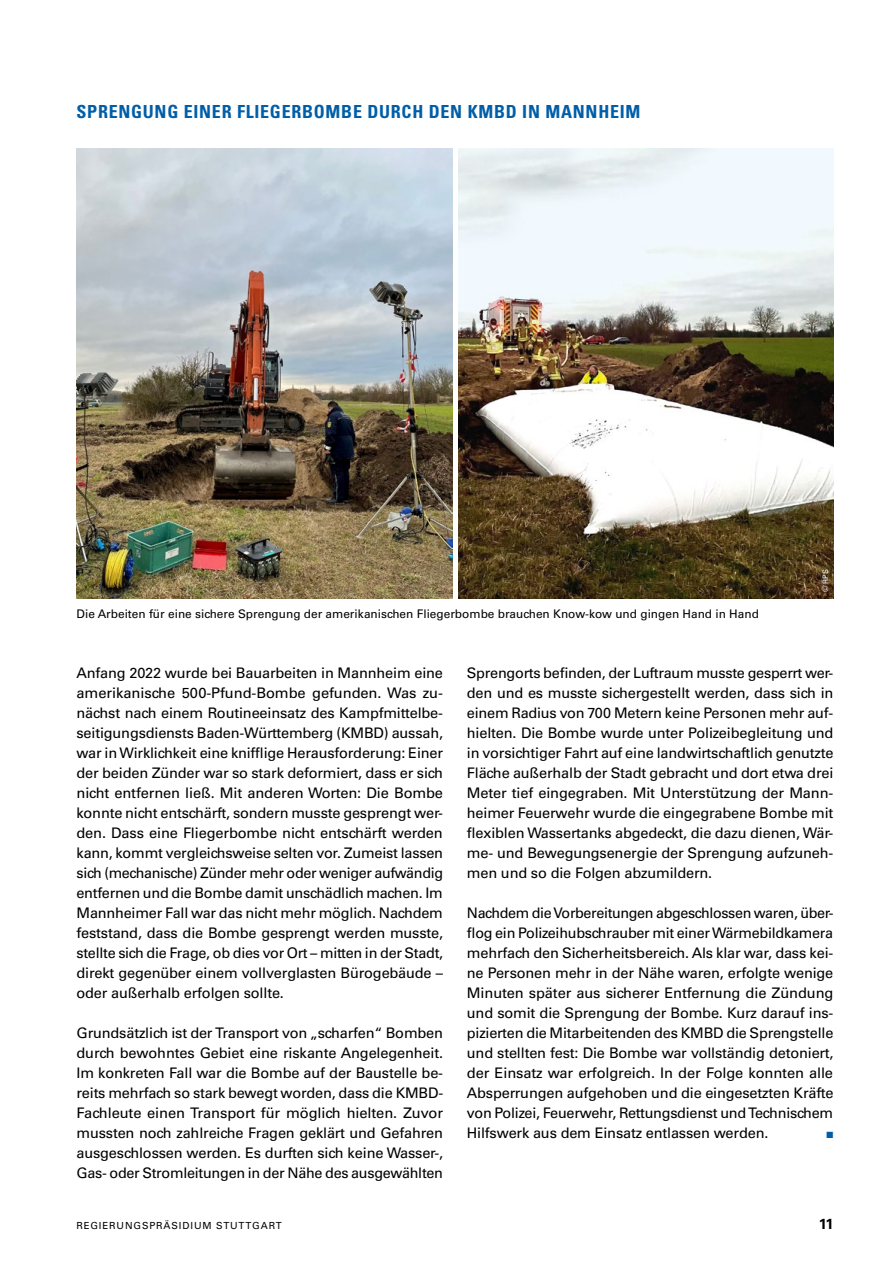
<style>
.page{position:relative;width:893px;height:1263px;background:#fff}
.page>*{position:absolute;margin:0;border:0;box-sizing:border-box;transform-origin:0 0}
.t1{font:700 condensed 18px "Univers LT Pro";letter-spacing:.04em;color:#005ea8}
.t2{font:14.55px/20px "Univers LT Pro 55 Roman";letter-spacing:-.01em;color:#000;text-align:justify}
.t3{font:700 14.55px "Univers LT Pro 65";color:#000}
.P_BU{font:11.85px "Univers LT Pro 55 Roman";color:#000}
.t4{font:9.75px "Univers LT Pro 55 Roman";letter-spacing:.09em;color:#000}
.t5{font:9px "Zapf Dingbats ITC";color:#005ea8}
.Bildquellen_weiß{font:7.5px "Univers LT Pro 55 Roman";color:#fff}
</style>
<div class="page">
<img style="left:77px;top:148px;width:375px;height:450px">
<img style="left:458px;top:148px;width:375px;height:450px">
<h2 class="t1" style="left:77px;top:101px;width:565px">SPRENGUNG EINER FLIEGERBOMBE DURCH DEN KMBD IN MANNHEIM</h2>
<p class="P_BU" style="left:77px;top:606px;width:684px">Die Arbeiten für eine sichere Sprengung der amerikanischen Fliegerbombe brauchen Know-kow und gingen Hand in Hand</p>
<p class="Bildquellen_weiß" style="left:820px;top:592px;width:24px;rotate:-90deg">© RPS</p>
<p class="t2" style="left:77px;top:662px;width:368px">Anfang 2022 wurde bei Bauarbeiten in Mannheim eine amerikanische 500-Pfund-Bombe gefunden. Was zu&shy;nächst nach einem Routineeinsatz des Kampfmittelbe&shy;seitigungsdiensts Baden-Württemberg (KMBD) aussah, war in Wirklichkeit eine knifflige Herausforderung: Einer der beiden Zünder war so stark deformiert, dass er sich nicht entfernen ließ. Mit anderen Worten: Die Bombe konnte nicht entschärft, sondern musste gesprengt wer&shy;den. Dass eine Fliegerbombe nicht entschärft werden kann, kommt vergleichsweise selten vor. Zumeist lassen sich (mechanische) Zünder mehr oder weniger aufwändig entfernen und die Bombe damit unschädlich machen. Im Mannheimer Fall war das nicht mehr möglich. Nachdem feststand, dass die Bombe gesprengt werden musste, stellte sich die Frage, ob dies vor Ort – mitten in der Stadt, direkt gegenüber einem vollverglasten Bürogebäude – oder außerhalb erfolgen sollte.</p>
<p class="t2" style="left:77px;top:1022px;width:368px">Grundsätzlich ist der Transport von „scharfen“ Bomben durch bewohntes Gebiet eine riskante Angelegenheit.<br>Im konkreten Fall war die Bombe auf der Baustelle be&shy;reits mehrfach so stark bewegt worden, dass die KMBD-Fachleute einen Transport für möglich hielten. Zuvor mussten noch zahlreiche Fragen geklärt und Gefahren ausgeschlossen werden. Es durften sich keine Wasser-, Gas- oder Stromleitungen in der Nähe des ausgewählten</p>
<p class="t2" style="left:467px;top:662px;width:368px">Sprengorts befinden, der Luftraum musste gesperrt wer&shy;den und es musste sichergestellt werden, dass sich in einem Radius von 700 Metern keine Personen mehr auf&shy;hielten. Die Bombe wurde unter Polizeibegleitung und in vorsichtiger Fahrt auf eine landwirtschaftlich genutzte Fläche außerhalb der Stadt gebracht und dort etwa drei Meter tief eingegraben. Mit Unterstützung der Mann&shy;heimer Feuerwehr wurde die eingegrabene Bombe mit flexiblen Wassertanks abgedeckt, die dazu dienen, Wär&shy;me- und Bewegungsenergie der Sprengung aufzuneh&shy;men und so die Folgen abzumildern.</p>
<p class="t2" style="left:467px;top:902px;width:368px">Nachdem die Vorbereitungen abgeschlossen waren, über&shy;flog ein Polizeihubschrauber mit einer Wärmebildkamera mehrfach den Sicherheitsbereich. Als klar war, dass kei&shy;ne Personen mehr in der Nähe waren, erfolgte wenige Minuten später aus sicherer Entfernung die Zündung und somit die Sprengung der Bombe. Kurz darauf ins&shy;pizierten die Mitarbeitenden des KMBD die Sprengstelle und stellten fest: Die Bombe war vollständig detoniert, der Einsatz war erfolgreich. In der Folge konnten alle Absperrungen aufgehoben und die eingesetzten Kräfte von Polizei, Feuerwehr, Rettungsdienst und Technischem Hilfswerk aus dem Einsatz entlassen werden.</p>
<p class="t5" style="left:827px;top:1131px;width:8px">■</p>
<p class="t4" style="left:77px;top:1219px;width:207px">REGIERUNGSPRÄSIDIUM STUTTGART</p>
<p class="t3" style="left:819px;top:1213px;width:16px">11</p>
</div>
